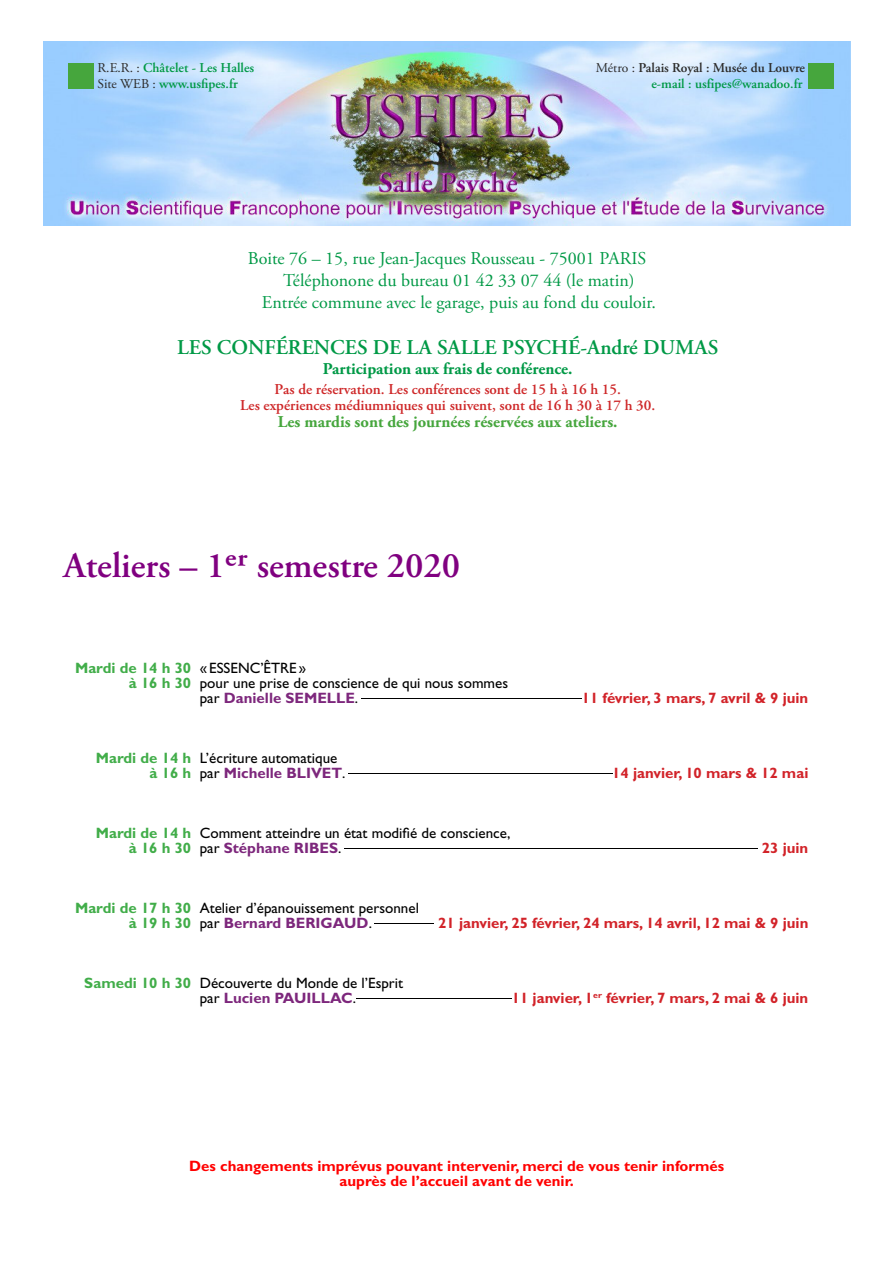
<style>
.page{position:relative;width:894px;height:1263px;background:#fff}
.page>*{position:absolute;margin:0;border:0;box-sizing:border-box;transform-origin:0 0}
.t1{font:600 36px "Adobe Garamond Pro";color:#800080}
.t2{font:600 21px "Adobe Garamond Pro";color:#009946}
.t3{font:18px "Adobe Garamond Pro";color:#009946}
.t4{font:700 16.5px "Adobe Garamond Pro";color:#46a63d}
.t5{font:700 16.5px "Adobe Garamond Pro";color:#009946}
.t6{font:15px/15px "Gill Sans Std";color:#000}
.t7{font:700 15px "Gill Sans Std";color:#d22329}
.t8{font:600 15px/16.5px "Adobe Garamond Pro";color:#ce2728;text-align:center}
.t9{font:700 15px/15px "Gill Sans Std";color:#f00;text-align:center}
.t10{font:700 15px "Gill Sans Std";color:#7d277c}
.t11{font:600 13.5px "Adobe Garamond Pro";color:#009946}
.t12{font:600 13.5px "Adobe Garamond Pro";color:#2c2b2a}
.t13{font:600 13.5px "Adobe Garamond";color:#009946}
.s1{font-weight:400;color:#2c2b2a}
.s2{font-weight:400}
.s3{font-weight:700;color:#41ad49}
.s4{font-weight:400;color:#000}
.s5{font-weight:700;color:#7d277c}
</style>
<div class="page">
<img style="left:44px;top:42px;width:806px;height:183px">
<div style="left:68px;top:63px;width:26px;height:26px;background:#46a63d"></div>
<div style="left:808px;top:63px;width:25px;height:26px;background:#46a63d"></div>
<hr style="left:361px;top:699px;width:220px;height:1px;background:#000">
<hr style="left:348px;top:774px;width:264px;height:1px;background:#000">
<hr style="left:344px;top:849px;width:413px;height:1px;background:#000">
<hr style="left:374px;top:924px;width:60px;height:1px;background:#000">
<hr style="left:356px;top:999px;width:155px;height:1px;background:#000">
<p class="t11" style="left:98px;top:62px;width:158px"><span class="s1">R.E.R. :</span> Châtelet - Les Halles</p>
<p class="t12" style="left:595px;top:62px;width:211px"><span class="s2">Métro :</span> Palais Royal : Musée du Louvre</p>
<p class="t11" style="left:98px;top:79px;width:142px"><span class="s1">Site WEB :</span> www.usfipes.fr</p>
<p class="t13" style="left:651px;top:77px;width:152px">e-mail : usfipes@wanadoo.fr</p>
<p class="t3" style="left:248px;top:251px;width:400px">Boite 76 – 15, rue Jean-Jacques Rousseau - 75001 PARIS</p>
<p class="t3" style="left:283px;top:273px;width:353px">Téléphonone du bureau 01 42 33 07 44 (le matin)</p>
<p class="t3" style="left:262px;top:294px;width:395px">Entrée commune avec le garage, puis au fond du couloir.</p>
<h2 class="t2" style="left:177px;top:339px;width:542px">LES CONFÉRENCES DE LA SALLE PSYCHÉ-André DUMAS</h2>
<p class="t5" style="left:323px;top:362px;width:251px">Participation aux frais de conférence.</p>
<p class="t8" style="left:240px;top:382px;width:416px">Pas de réservation. Les conférences sont de 15 h à 16 h 15.<br>Les expériences médiumniques qui suivent, sont de 16 h 30 à 17 h 30.</p>
<p class="t4" style="left:278px;top:415px;width:341px">Les mardis sont des journées réservées aux ateliers.</p>
<h1 class="t1" style="left:64px;top:550px;width:398px">Ateliers – 1er semestre 2020</h1>
<p class="t6" style="left:75px;top:662px;width:232px"><span class="s3">Mardi de 14 h 30</span> « ESSENC’ÊTRE »</p>
<p class="t6" style="left:129px;top:677px;width:380px"><span class="s3">à 16 h 30</span> pour une prise de conscience de qui nous sommes</p>
<p class="t10" style="left:200px;top:692px;width:160px"><span class="s4">par</span> Danielle SEMELLE<span class="s4">.</span></p>
<p class="t7" style="left:581px;top:692px;width:228px">11 février, 3 mars, 7 avril &amp; 9 juin</p>
<p class="t6" style="left:149px;top:752px;width:197px;text-indent:-54px"><span class="s3">Mardi de 14 h</span> L’écriture automatique <span class="s3">à 16 h</span> par <span class="s5">Michelle BLIVET</span>.</p>
<p class="t6" style="left:129px;top:827px;width:383px;text-indent:-33px"><span class="s3">Mardi de 14 h</span> Comment atteindre un état modifié de conscience, <span class="s3">à 16 h 30</span> par <span class="s5">Stéphane RIBES</span>.</p>
<p class="t7" style="left:612px;top:767px;width:197px">14 janvier, 10 mars &amp; 12 mai</p>
<p class="t7" style="left:761px;top:842px;width:48px">23 juin</p>
<p class="t6" style="left:75px;top:902px;width:345px;text-align:center"><span class="s3">Mardi de 17 h 30</span> Atelier d’épanouissement personnel <span class="s3">à 19 h 30</span> par <span class="s5">Bernard BERIGAUD</span>.</p>
<p class="t6" style="left:200px;top:977px;width:205px;text-indent:-115px"><span class="s3">Samedi 10 h 30</span> Découverte du Monde de l’Esprit par <span class="s5">Lucien PAUILLAC</span>.</p>
<p class="t7" style="left:438px;top:917px;width:371px">21 janvier, 25 février, 24 mars, 14 avril, 12 mai &amp; 9 juin</p>
<p class="t7" style="left:511px;top:992px;width:298px">11 janvier, 1<sup>er</sup> février, 7 mars, 2 mai &amp; 6 juin</p>
<p class="t9" style="left:189px;top:1161px;width:536px">Des changements imprévus pouvant intervenir, merci de vous tenir informés auprès de l’accueil avant de venir.</p>
</div>
